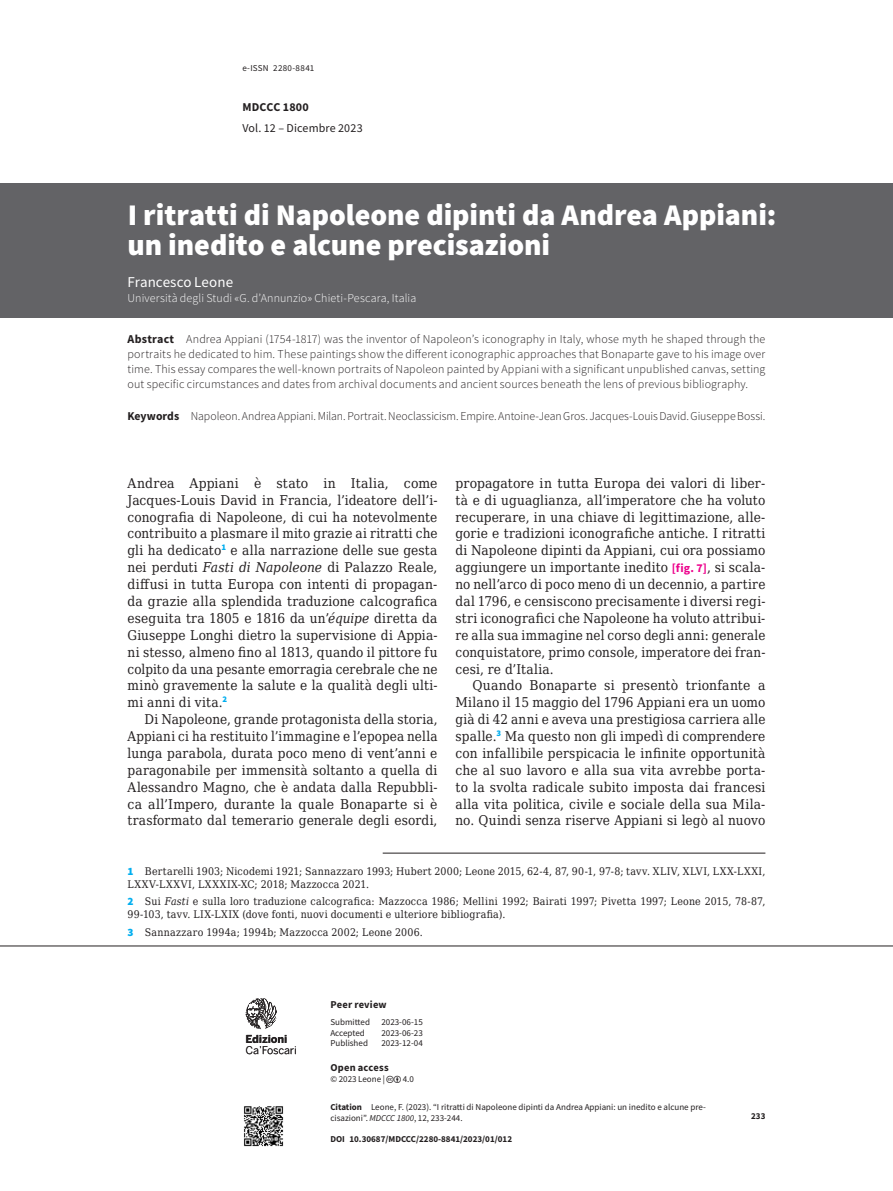
<style>
.page{position:relative;width:893px;height:1191px;background:#fff}
.page>*{position:absolute;margin:0;border:0;box-sizing:border-box;transform-origin:0 0}
.t1{font:900 30px/30px "Source Sans Pro";color:#fff}
.t2{font:15px "Source Sans Pro";letter-spacing:.005em;color:#fff}
.t3{font:13.5px/16.8px "DejaVu Serif Condensed";letter-spacing:.015em;color:#231f20;text-align:justify}
.t4{font:300 12px/15px "Source Sans Pro";color:#231f20;text-align:justify}
.t5{font:300 12px "Source Sans Pro";letter-spacing:.01em;color:#fff}
.t6{font:12px "Source Sans Pro";letter-spacing:.01em;color:#231f20}
.t7{font:700 12px "Source Sans Pro";letter-spacing:.015em;color:#231f20}
.t8{font:10.65px "Benton Sans";letter-spacing:-.01em;color:#231f20}
.t9{font:700 10.65px "Benton Sans";color:#231f20}
.t10{font:10.5px/13.2px "DejaVu Serif Condensed";letter-spacing:.025em;color:#231f20}
.t11{font:700 10.5px "Source Sans Pro";letter-spacing:.02em;color:#231f20}
.t12{font:9px/11.2px "Source Sans Pro";color:#231f20}
.t13{font:700 9px "Source Sans Pro";color:#231f20}
.t14{font:9px "Source Sans Pro";letter-spacing:.03em;color:#231f20}
.s1{font-weight:700}
.s2{font-style:italic}
.s3{font-family:"Source Sans Pro";font-weight:900;font-size:11.25px;color:#00aeef}
.s4{font-family:"Source Sans Pro";font-weight:700;font-size:12px;color:#ed028c}
</style>
<div class="page">
<hr style="left:0;top:945px;width:893px;height:1px;background:#231f20">
<img style="left:244px;top:1106px;width:40px;height:41px">
<svg style="left:246px;top:998px;width:50px;height:56px"></svg>
<div style="left:0;top:184px;width:893px;height:134px;background:#636366"></div>
<hr style="left:383px;top:853px;width:382px;height:1px;background:#231f20">
<p class="t14" style="left:242px;top:62px;width:73px">e-ISSN 2280‑8841</p>
<p class="t7" style="left:242px;top:99px;width:68px">MDCCC 1800</p>
<p class="t6" style="left:242px;top:121px;width:122px">Vol. 12 – Dicembre 2023</p>
<h1 class="t1" style="left:128px;top:199px;width:650px">I ritratti di Napoleone dipinti da Andrea Appiani: un inedito e alcune precisazioni</h1>
<p class="t2" style="left:128px;top:272px;width:107px">Francesco Leone</p>
<p class="t5" style="left:128px;top:290px;width:290px">Università degli Studi «G. d’Annunzio» Chieti-Pescara, Italia</p>
<p class="t4" style="left:128px;top:331px;width:639px"><span class="s1">Abstract</span> Andrea Appiani (1754‑1817) was the inventor of Napoleon’s iconography in Italy, whose myth he shaped through the portraits he dedicated to him. These paintings show the different iconographic approaches that Bonaparte gave to his image over time. This essay compares the well-known portraits of Napoleon painted by Appiani with a significant unpublished canvas, setting out specific circumstances and dates from archival documents and ancient sources beneath the lens of previous bibliography.</p>
<p class="t4" style="left:128px;top:408px;width:639px"><span class="s1">Keywords</span> Napoleon. Andrea Appiani. Milan. Portrait. Neoclassicism. Empire. Antoine-Jean Gros. Jacques-Louis David. Giuseppe Bossi.</p>
<p class="t3" style="left:128px;top:474px;width:311px">Andrea Appiani è stato in Italia, come Jacques-Louis David in Francia, l’ideatore dell’i&shy;conografia di Napoleone, di cui ha notevolmente contribuito a plasmare il mito grazie ai ritratti che gli ha dedicato<sup>1</sup> e alla narrazione delle sue gesta nei perduti <span class="s2">Fasti di Napoleone</span> di Palazzo Reale, diffusi in tutta Europa con intenti di propagan&shy;da grazie alla splendida traduzione calcografica eseguita tra 1805 e 1816 da un’<span class="s2">équipe</span> diretta da Giuseppe Longhi dietro la supervisione di Appia&shy;ni stesso, almeno fino al 1813, quando il pittore fu colpito da una pesante emorragia cerebrale che ne minò gravemente la salute e la qualità degli ulti&shy;mi anni di vita.<sup>2</sup></p>
<p class="t3" style="left:128px;top:710px;width:311px;text-indent:17px">Di Napoleone, grande protagonista della storia, Appiani ci ha restituito l’immagine e l’epopea nella lunga parabola, durata poco meno di vent’anni e paragonabile per immensità soltanto a quella di Alessandro Magno, che è andata dalla Repubbli&shy;ca all’Impero, durante la quale Bonaparte si è trasformato dal temerario generale degli esordi,</p>
<p class="t10" style="left:128px;top:864px;width:639px"><span class="s3">1</span> Bertarelli 1903; Nicodemi 1921; Sannazzaro 1993; Hubert 2000; Leone 2015, 62‑4, 87, 90‑1, 97‑8; tavv. XLIV, XLVI, LXX-LXXI,<br>LXXV-LXXVI, LXXXIX-XC; 2018; Mazzocca 2021.</p>
<p class="t10" style="left:128px;top:894px;width:639px"><span class="s3">2</span> Sui <span class="s2">Fasti</span> e sulla loro traduzione calcografica: Mazzocca 1986; Mellini 1992; Bairati 1997; Pivetta 1997; Leone 2015, 78‑87,<br>99‑103, tavv. LIX-LXIX (dove fonti, nuovi documenti e ulteriore bibliografia).</p>
<p class="t10" style="left:128px;top:925px;width:297px"><span class="s3">3</span> Sannazzaro 1994a; 1994b; Mazzocca 2002; Leone 2006.</p>
<p class="t3" style="left:455px;top:474px;width:311px">propagatore in tutta Europa dei valori di liber&shy;tà e di uguaglianza, all’imperatore che ha voluto recuperare, in una chiave di legittimazione, alle&shy;gorie e tradizioni iconografiche antiche. I ritratti di Napoleone dipinti da Appiani, cui ora possiamo aggiungere un importante inedito <span class="s4">[fig. 7]</span>, si scala&shy;no nell’arco di poco meno di un decennio, a partire dal 1796, e censiscono precisamente i diversi regi&shy;stri iconografici che Napoleone ha voluto attribui&shy;re alla sua immagine nel corso degli anni: generale conquistatore, primo console, imperatore dei fran&shy;cesi, re d’Italia.</p>
<p class="t3" style="left:455px;top:677px;width:311px;text-indent:17px">Quando Bonaparte si presentò trionfante a Milano il 15 maggio del 1796 Appiani era un uomo già di 42 anni e aveva una prestigiosa carriera alle spalle.<sup>3</sup> Ma questo non gli impedì di comprendere con infallibile perspicacia le infinite opportunità che al suo lavoro e alla sua vita avrebbe porta&shy;to la svolta radicale subito imposta dai francesi alla vita politica, civile e sociale della sua Mila&shy;no. Quindi senza riserve Appiani si legò al nuovo</p>
<p class="t9" style="left:246px;top:1032px;width:43px">Edizioni</p>
<p class="t8" style="left:246px;top:1044px;width:53px">Ca’Foscari</p>
<p class="t11" style="left:330px;top:997px;width:58px">Peer review</p>
<p class="t12" style="left:330px;top:1016px;width:41px">Submitted</p>
<p class="t12" style="left:381px;top:1016px;width:43px">2023‑06-15</p>
<p class="t12" style="left:330px;top:1027px;width:36px">Accepted</p>
<p class="t12" style="left:381px;top:1027px;width:43px">2023‑06-23</p>
<p class="t12" style="left:330px;top:1037px;width:39px">Published</p>
<p class="t12" style="left:381px;top:1037px;width:43px">2023‑12-04</p>
<p class="t11" style="left:330px;top:1060px;width:60px">Open access</p>
<p class="t12" style="left:330px;top:1073px;width:56px">© 2023 Leone |</p>
<p class="t12" style="left:403px;top:1073px;width:13px">4.0</p>
<p class="t12" style="left:330px;top:1101px;width:377px"><span class="s1">Citation</span> Leone, F. (2023). “I ritratti di Napoleone dipinti da Andrea Appiani: un inedito e alcune pre‑ cisazioni”. <span class="s2">MDCCC 1800</span>, 12, 233-244.</p>
<p class="t13" style="left:330px;top:1133px;width:183px">DOI 10.30687/MDCCC/2280‑8841/2023/01/012</p>
<p class="t13" style="left:751px;top:1110px;width:16px">233</p>
</div>
